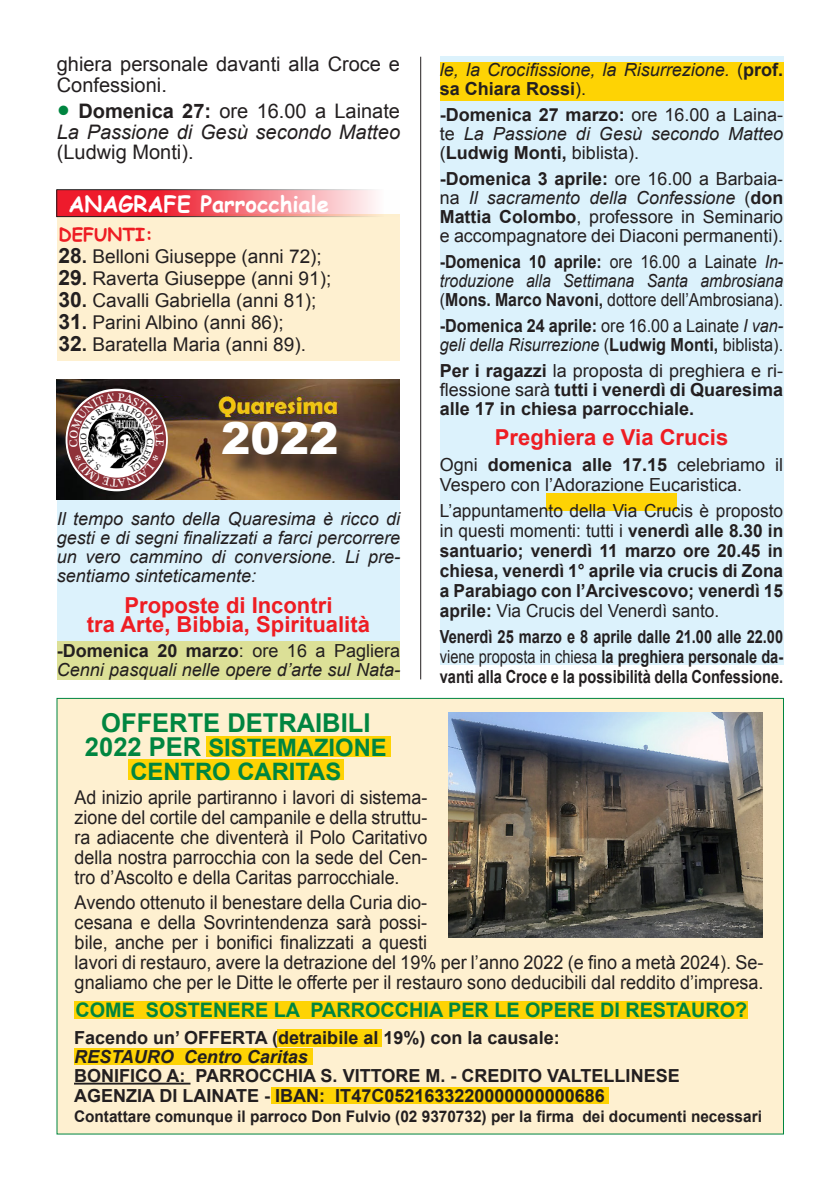
<style>
.page{position:relative;width:840px;height:1191px;background:#fff}
.page>*{position:absolute;margin:0;border:0;box-sizing:border-box;transform-origin:0 0}
.t1{font:900 44px "Arial";color:#fff}
.t2{font:700 26px "Arial";color:#008540}
.t3{font:700 24px/24px "Arial";color:#008540;text-align:center}
.t4{font:700 22px/19.6px "Arial";color:#ee1d23;text-align:center}
.t5{font:700 22px "Comic Sans MS";color:#fff}
.t6{font:20px/20.6px "Arial";color:#231f20}
.t7{font:700 20px "Arial";color:#008540}
.t8{font:19px/20px "Arial";color:#231f20;scale:.95 1}
.t9{font:19px/20px "Arial";color:#231f20;text-align:justify;scale:.94 1}
.t10{font:19px "Arial";color:#231f20}
.t11{font:700 18px/19px "Arial";color:#231f20;text-align:justify}
.t12{font:italic 18px/19px "Arial";color:#231f20}
.t13{font:700 18px/20px "Arial";color:#231f20;text-align:justify;scale:.96 1}
.t14{font:18px/19px "Arial";color:#231f20;text-align:justify}
.t15{font:700 18px/20px "Arial";color:#231f20;text-align:justify;scale:.81 1}
.t16{font:18px/19px "Arial";color:#231f20;text-align:justify;scale:.88 1}
.t17{font:700 18px/19px "Arial";color:#231f20;scale:.9 1}
.t18{font:italic 700 18px "Arial";color:#231f20}
.t19{font:700 18px "Comic Sans MS";color:#ee1d23}
.t20{font:700 16px "Arial";color:#231f20;scale:.96 1}
.s1{font-size:38px;color:#008540}
.s2{font-weight:700}
.s3{font-style:italic}
.s4{font-weight:700;font-size:21px}
.s5{font-weight:700;font-style:normal}
.s6{font-style:normal}
.s7{font-weight:400}
.s8{font-weight:400;font-style:italic}
.s9{font-size:26px}
</style>
<div class="page">
<div style="left:439px;top:57px;width:343px;height:608px;background:#dcf2fc"></div>
<div style="left:546px;top:494px;width:130px;height:17px;background:#fed304"></div>
<div style="left:439px;top:62px;width:343px;height:39px;background:#fed304"></div>
<hr style="left:420px;top:57px;width:1px;height:622px;background:#231f20">
<div style="left:57px;top:698px;width:726px;height:436px;background:#fef0d0;border:1px solid #008540"></div>
<div style="left:277px;top:1029px;width:105px;height:18px;background:#fed304"></div>
<div style="left:74px;top:1048px;width:239px;height:16px;background:#fed304"></div>
<div style="left:75px;top:1001px;width:672px;height:18px;background:#fed304"></div>
<div style="left:206px;top:736px;width:185px;height:20px;background:#fed304"></div>
<div style="left:128px;top:759px;width:216px;height:20px;background:#fed304"></div>
<div style="left:271px;top:1087px;width:338px;height:17px;background:#fed304"></div>
<hr style="left:74px;top:1082px;width:116px;height:2px;background:#231f20">
<img style="left:448px;top:712px;width:313px;height:226px">
<div style="left:57px;top:214px;width:342px;height:147px;background:#fef0d0"></div>
<svg style="left:58px;top:191px;width:318px;height:24px;background:#f36570"></svg>
<div style="left:56px;top:189px;width:344px;height:28px;border:1px solid #231f20"></div>
<svg style="left:57px;top:500px;width:342px;height:179px;background:#dceee6"></svg>
<img style="left:57px;top:379px;width:342px;height:121px">
<div style="left:226px;top:424px;width:135px;height:55px;background:#231f20;opacity:.75"></div>
<svg style="left:69px;top:393px;width:95px;height:94px"></svg>
<p class="t6" style="left:57px;top:54px;width:344px">ghiera personale davanti alla Croce e<br>Confessioni.</p>
<p class="t6" style="left:57px;top:101px;width:344px;text-align:justify"><span class="s1">•</span> <span class="s2">Domenica 27:</span> ore 16.00 a Lainate <span class="s3">La Passione di Gesù secondo Matteo </span>(Ludwig Monti).</p>
<p class="t5" style="left:68px;top:188px;width:262px">ANAGRAFE Parrocchiale</p>
<p class="t19" style="left:58px;top:221px;width:96px">DEFUNTI:</p>
<p class="t10" style="left:58px;top:244px;width:265px"><span class="s4">28</span><span class="s2">.</span> Belloni Giuseppe (anni 72);</p>
<p class="t10" style="left:58px;top:266px;width:274px"><span class="s4">29</span><span class="s2">.</span> Raverta Giuseppe (anni 91);</p>
<p class="t10" style="left:58px;top:288px;width:259px"><span class="s4">30</span><span class="s2">.</span> Cavalli Gabriella (anni 81);</p>
<p class="t10" style="left:58px;top:310px;width:227px"><span class="s4">31</span><span class="s2">.</span> Parini Albino (anni 86);</p>
<p class="t10" style="left:58px;top:332px;width:249px"><span class="s4">32</span><span class="s2">.</span> Baratella Maria (anni 89).</p>
<p class="t1" style="left:221px;top:406px;width:119px">2022</p>
<p class="t12" style="left:57px;top:509px;width:345px;text-align:justify">Il tempo santo della Quaresima è ricco di gesti e di segni finalizzati a farci percorrere un vero cammino di conversione. Li pre&shy;sentiamo sinteticamente:</p>
<p class="t4" style="left:87px;top:596px;width:284px">Proposte di Incontri<br>tra Arte, Bibbia, Spiritualità</p>
<p class="t12" style="left:57px;top:641px;width:345px"><span class="s5">-Domenica 20 marzo</span><span class="s6">: ore 16 a Pagliera<br></span>Cenni pasquali nelle opere d’arte sul Nata-</p>
<p class="t12" style="left:439px;top:60px;width:344px">le, la Crocifissione, la Risurrezione. <span class="s6">(</span><span class="s5">prof. sa Chiara Rossi</span><span class="s6">).</span></p>
<p class="t11" style="left:439px;top:105px;width:344px">-Domenica 27 marzo: <span class="s7">ore 16.00 a Laina&shy;te</span> <span class="s8">La Passione di Gesù secondo Matteo </span><span class="s7">(</span>Ludwig Monti, <span class="s7">biblista).</span></p>
<p class="t14" style="left:439px;top:169px;width:345px"><span class="s2">-Domenica 3 aprile:</span> ore 16.00 a Barbaia&shy;na <span class="s3">Il sacramento della Confessione</span> (<span class="s2">don Mattia Colombo</span>, professore in Seminario e accompagnatore dei Diaconi permanenti).</p>
<p class="t16" style="left:439px;top:252px;width:391px"><span class="s2">-Domenica 10 aprile:</span> ore 16.00 a Lainate <span class="s3">In&shy;troduzione alla Settimana Santa ambrosiana </span>(<span class="s2">Mons. Marco Navoni,</span> dottore dell’Ambrosiana).</p>
<p class="t17" style="left:439px;top:317px;width:383px">-Domenica 24 aprile: <span class="s7">ore 16.00 a Lainate</span> <span class="s8">I van&shy;geli della Risurrezione</span> <span class="s7">(</span>Ludwig Monti, <span class="s7">biblista).</span></p>
<p class="t11" style="left:439px;top:362px;width:344px">Per i ragazzi <span class="s7">la proposta di preghiera e ri&shy;flessione sarà</span> tutti i venerdì di Quaresima alle 17 in chiesa parrocchiale.</p>
<p class="t4" style="left:494px;top:429px;width:235px">Preghiera e Via Crucis</p>
<p class="t14" style="left:439px;top:455px;width:344px;line-height:20px">Ogni <span class="s2">domenica alle 17.15</span> celebriamo il<br>Vespero con l’Adorazione Eucaristica.</p>
<p class="t13" style="left:439px;top:501px;width:359px"><span class="s7">L’appuntamento della Via Crucis è proposto in questi momenti: tutti i</span> venerdì alle 8.30 in santuario; venerdì 11 marzo ore 20.45 in chiesa, venerdì 1° aprile via crucis di Zona a Parabiago con l’Arcivescovo; venerdì 15 aprile: <span class="s7">Via Crucis del Venerdì santo.</span></p>
<p class="t15" style="left:439px;top:627px;width:425px">Venerdì 25 marzo e 8 aprile dalle 21.00 alle 22.00 <span class="s7">viene proposta in chiesa</span> la preghiera personale da&shy;vanti alla Croce e la possibilità della Confessione.</p>
<p class="t2" style="left:101px;top:705px;width:270px">OFFERTE DETRAIBILI</p>
<p class="t3" style="left:85px;top:736px;width:303px"><span class="s9">2022 PER</span> SISTEMAZIONE<br>CENTRO CARITAS</p>
<p class="t9" style="left:75px;top:787px;width:376px">Ad inizio aprile partiranno i lavori di sistema&shy;zione del cortile del campanile e della struttu&shy;ra adiacente che diventerà il Polo Caritativo della nostra parrocchia con la sede del Cen&shy;tro d’Ascolto e della Caritas parrocchiale.</p>
<p class="t8" style="left:75px;top:892px;width:726px">Avendo ottenuto il benestare della Curia dio-<br>cesana e della Sovrintendenza sarà possi-<br>bile, anche per i bonifici finalizzati a questi<br>lavori di restauro, avere la detrazione del 19% per l’anno 2022 (e fino a metà 2024). Se&shy;gnaliamo che per le Ditte le offerte per il restauro sono deducibili dal reddito d’impresa.</p>
<p class="t7" style="left:75px;top:997px;width:673px">COME SOSTENERE LA PARROCCHIA PER LE OPERE DI RESTAURO?</p>
<p class="t11" style="left:74px;top:1028px;width:487px">Facendo un’ OFFERTA (detraibile al 19%) con la causale:</p>
<p class="t18" style="left:74px;top:1044px;width:235px">RESTAURO Centro Caritas</p>
<p class="t11" style="left:74px;top:1066px;width:607px;line-height:20px">BONIFICO A: PARROCCHIA S. VITTORE M. - CREDITO VALTELLINESE<br>AGENZIA DI LAINATE - IBAN: IT47C0521633220000000000686</p>
<p class="t20" style="left:74px;top:1105px;width:717px">Contattare comunque il parroco Don Fulvio (02 9370732) per la firma dei documenti necessari</p>
</div>
